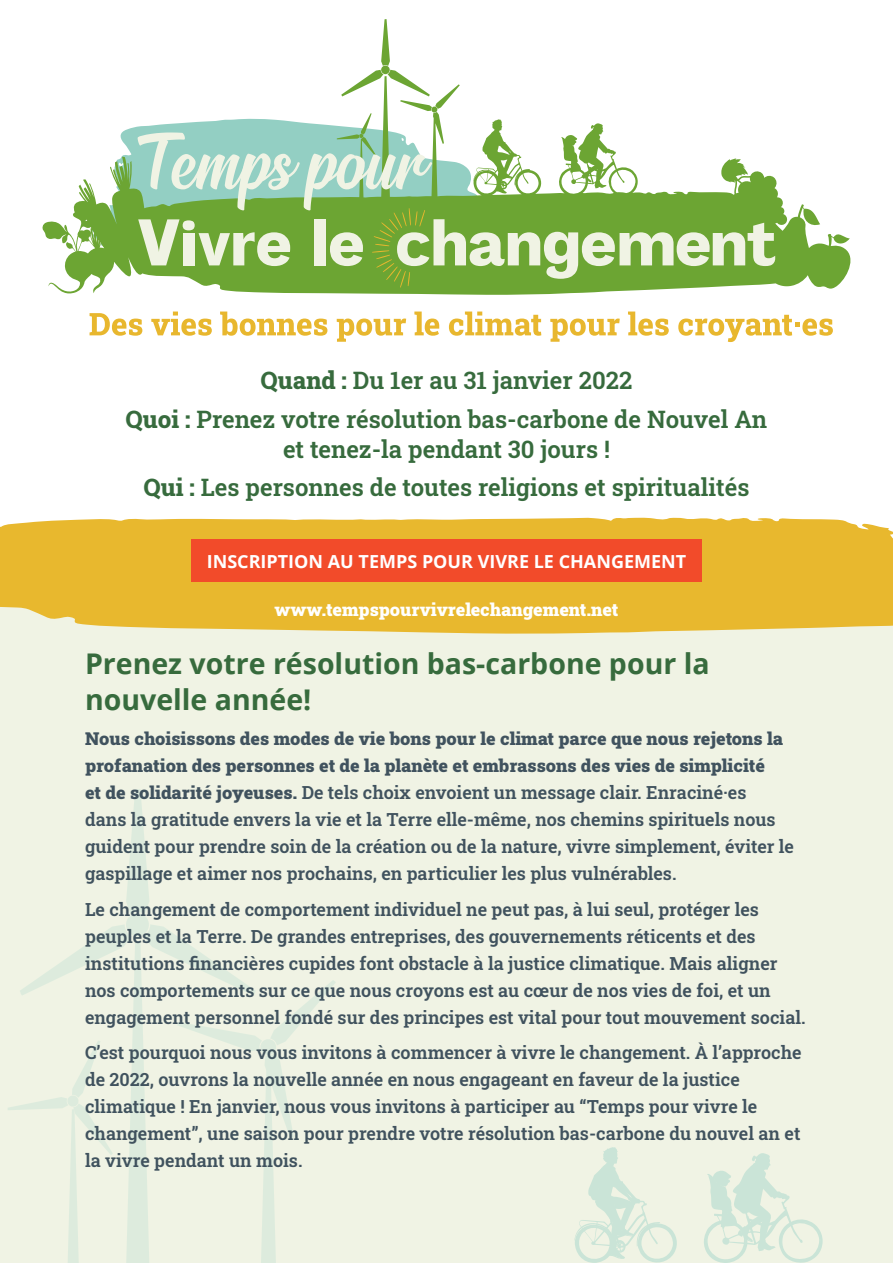
<style>
.page{position:relative;width:893px;height:1263px;background:#fff}
.page>*{position:absolute;margin:0;border:0;box-sizing:border-box;transform-origin:0 0}
.t1{font:700 28.5px/36px "Open Sans";color:#376b3d}
.t2{font:600 24px/38.5px "Roboto Slab";color:#376b3d;text-align:center}
.t3{font:600 18px/27px "Roboto Slab";color:#40525e}
.t4{font:700 18px "Open Sans";color:#fff}
.t5{font:900 18px "Roboto Slab";color:#fff}
.s1{font-weight:800}
.s2{font-weight:900}
</style>
<div class="page">
<div style="left:0;top:603px;width:893px;height:660px;background:#f0f3e4"></div>
<svg style="left:0;top:517px;width:893px;height:117px;background:#e9bd3e"></svg>
<svg style="left:126px;top:789px;width:23px;height:125px"></svg>
<div style="left:126px;top:913px;width:23px;height:23px;background:#ddebdd;border-radius:50%"></div>
<svg style="left:8px;top:925px;width:328px;height:338px"></svg>
<svg style="left:704px;top:1153px;width:119px;height:110px"></svg>
<svg style="left:574px;top:1147px;width:103px;height:116px"></svg>
<div style="left:191px;top:539px;width:511px;height:43px;background:#f24b2a"></div>
<svg style="left:90px;top:313px;width:52px;height:23px"></svg>
<svg style="left:151px;top:311px;width:61px;height:25px"></svg>
<svg style="left:220px;top:311px;width:107px;height:25px"></svg>
<svg style="left:337px;top:318px;width:69px;height:24px"></svg>
<svg style="left:414px;top:311px;width:25px;height:25px"></svg>
<svg style="left:449px;top:311px;width:92px;height:25px"></svg>
<svg style="left:550px;top:318px;width:70px;height:24px"></svg>
<svg style="left:628px;top:311px;width:41px;height:25px"></svg>
<svg style="left:678px;top:315px;width:155px;height:27px"></svg>
<svg style="left:42px;top:127px;width:809px;height:168px"></svg>
<svg style="left:134px;top:19px;width:641px;height:269px"></svg>
<h2 class="t2" style="left:126px;top:360px;width:643px"><span class="s1">Quand :</span> Du 1er au 31 janvier 2022<br><span class="s1">Quoi :</span> Prenez votre résolution bas-carbone de Nouvel An</h2>
<h2 class="t2" style="left:143px;top:429px;width:607px">et tenez-la pendant 30 jours !<br><span class="s1">Qui :</span> Les personnes de toutes religions et spiritualités</h2>
<p class="t4" style="left:207px;top:548px;width:481px">INSCRIPTION AU TEMPS POUR VIVRE LE CHANGEMENT</p>
<p class="t5" style="left:275px;top:597px;width:345px">www.tempspourvivrelechangement.net</p>
<h1 class="t1" style="left:85px;top:644px;width:626px">Prenez votre résolution bas-carbone pour la nouvelle année!</h1>
<p class="t3" style="left:85px;top:724px;width:710px"><span class="s2">Nous choisissons des modes de vie bons pour le climat parce que nous rejetons la profanation des personnes et de la planète et embrassons des vies de simplicité<br>et de solidarité joyeuses.</span> De tels choix envoient un message clair. Enraciné·es<br>dans la gratitude envers la vie et la Terre elle-même, nos chemins spirituels nous guident pour prendre soin de la création ou de la nature, vivre simplement, éviter le gaspillage et aimer nos prochains, en particulier les plus vulnérables.</p>
<p class="t3" style="left:85px;top:895px;width:722px">Le changement de comportement individuel ne peut pas, à lui seul, protéger les peuples et la Terre. De grandes entreprises, des gouvernements réticents et des institutions financières cupides font obstacle à la justice climatique. Mais aligner nos comportements sur ce que nous croyons est au cœur de nos vies de foi, et un engagement personnel fondé sur des principes est vital pour tout mouvement social.</p>
<p class="t3" style="left:85px;top:1038px;width:718px">C’est pourquoi nous vous invitons à commencer à vivre le changement. À l’approche de 2022, ouvrons la nouvelle année en nous engageant en faveur de la justice climatique ! En janvier, nous vous invitons à participer au “Temps pour vivre le changement”, une saison pour prendre votre résolution bas-carbone du nouvel an et la vivre pendant un mois.</p>
</div>
